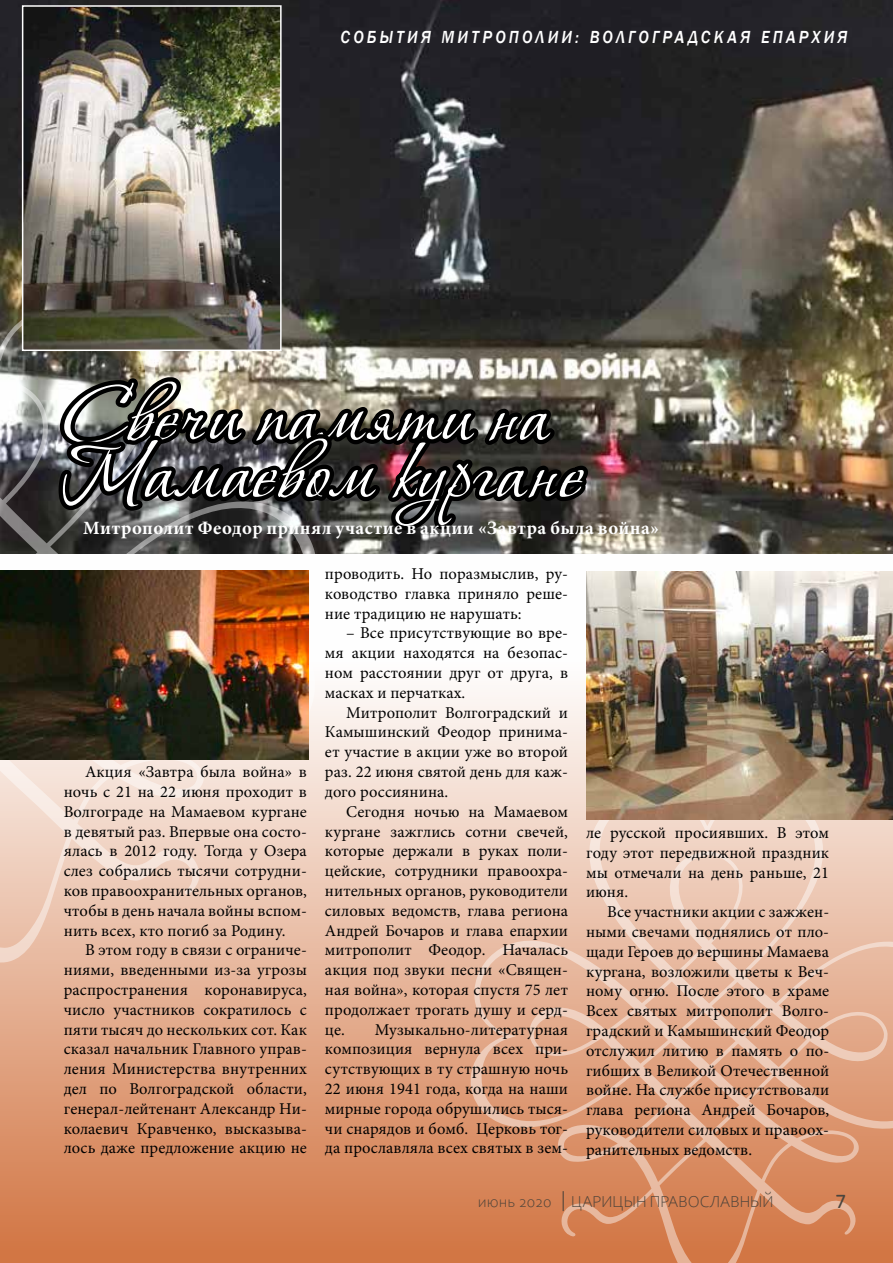
<style>
.page{position:relative;width:893px;height:1263px;background:#fff}
.page>*{position:absolute;margin:0;border:0;box-sizing:border-box;transform-origin:0 0}
.t1{font:88.95px "Vera Crouz";letter-spacing:.025em;color:#fff}
.t2{font:21px "Calibri";color:#49453f}
.t3{font:700 18.75px "Minion Pro";letter-spacing:.025em;color:#fff}
.t4{font:italic 500 18px "Franklin Gothic";letter-spacing:.195em;color:#fff;scale:.9 1}
.t5{font:16.5px/19.8px "Minion Pro";letter-spacing:.005em;color:#000;text-align:justify}
.t6{font:300 16.5px "Corbel";color:#49453f}
</style>
<div class="page">
<div style="left:0;top:527px;width:893px;height:736px;background:linear-gradient(to bottom,#fff,#d27746)"></div>
<svg style="left:469px;top:790px;width:424px;height:473px;background:#e3ac8f"></svg>
<img style="left:0;top:0;width:893px;height:554px">
<svg style="left:0;top:299px;width:318px;height:665px;background:#d5beb2"></svg>
<img style="left:586px;top:571px;width:307px;height:248px">
<img style="left:0;top:570px;width:309px;height:189px">
<img style="left:25px;top:8px;width:254px;height:340px">
<div style="left:22px;top:5px;width:260px;height:346px;border:2px solid #fff"></div>
<img style="left:54px;top:344px;width:541px;height:197px">
<svg style="left:563px;top:1191px;width:1px;height:20px"></svg>
<p class="t4" style="left:340px;top:26px;width:565px">СОБЫТИЯ МИТРОПОЛИИ: ВОЛГОГРАДСКАЯ ЕПАРХИЯ</p>
<h1 class="t1" style="left:64px;top:371px;width:486px">Свечи памяти на</h1>
<h1 class="t1" style="left:64px;top:428px;width:520px">Мамаевом кургане</h1>
<p class="t3" style="left:83px;top:515px;width:577px">Митрополит Феодор принял участие в акции «Завтра была война»</p>
<p class="t5" style="left:325px;top:564px;width:245px">проводить. Но поразмыслив, ру&shy;ководство главка приняло реше&shy;ние традицию не нарушать:</p>
<p class="t5" style="left:325px;top:623px;width:245px;text-indent:21px">– Все присутствующие во вре&shy;мя акции находятся на безопас&shy;ном расстоянии друг от друга, в масках и перчатках.</p>
<p class="t5" style="left:325px;top:703px;width:245px;text-indent:21px">Митрополит Волгоградский и Камышинский Феодор принима&shy;ет участие в акции уже во второй раз. 22 июня святой день для каж&shy;дого россиянина.</p>
<p class="t5" style="left:325px;top:802px;width:245px;text-indent:21px">Сегодня ночью на Мамаевом кургане зажглись сотни свечей, которые держали в руках поли&shy;цейские, сотрудники правоохра&shy;нительных органов, руководители силовых ведомств, глава региона Андрей Бочаров и глава епархии митрополит Феодор. Началась акция под звуки песни «Священ&shy;ная война», которая спустя 75 лет продолжает трогать душу и серд&shy;це. Музыкально-литературная композиция вернула всех при&shy;сутствующих в ту страшную ночь 22 июня 1941 года, когда на наши мирные города обрушились тыся&shy;чи снарядов и бомб. Церковь тог&shy;да прославляла всех святых в зем-</p>
<p class="t5" style="left:64px;top:762px;width:245px;text-indent:21px">Акция «Завтра была война» в ночь с 21 на 22 июня проходит в Волгограде на Мамаевом кургане в девятый раз. Впервые она состо&shy;ялась в 2012 году. Тогда у Озера слез собрались тысячи сотрудни&shy;ков правоохранительных органов, чтобы в день начала войны вспом&shy;нить всех, кто погиб за Родину.</p>
<p class="t5" style="left:64px;top:940px;width:245px;text-indent:21px">В этом году в связи с ограниче&shy;ниями, введенными из-за угрозы распространения коронавируса, число участников сократилось с пяти тысяч до нескольких сот. Как сказал начальник Главного управ&shy;ления Министерства внутренних дел по Волгоградской области, генерал-лейтенант Александр Ни&shy;колаевич Кравченко, высказыва&shy;лось даже предложение акцию не</p>
<p class="t5" style="left:586px;top:823px;width:245px">ле русской просиявших. В этом году этот передвижной праздник мы отмечали на день раньше, 21 июня.</p>
<p class="t5" style="left:586px;top:902px;width:245px;text-indent:21px">Все участники акции с зажжен&shy;ными свечами поднялись от пло&shy;щади Героев до вершины Мамаева кургана, возложили цветы к Веч&shy;ному огню. После этого в храме Всех святых митрополит Волго&shy;градский и Камышинский Феодор отслужил литию в память о по&shy;гибших в Великой Отечественной войне. На службе присутствовали глава региона Андрей Бочаров, руководители силовых и правоох&shy;ранительных ведомств.</p>
<p class="t6" style="left:478px;top:1191px;width:297px">июнь 2020 ЦАРИЦЫН ПРАВОСЛАВНЫЙ</p>
<p class="t2" style="left:835px;top:1188px;width:12px">7</p>
</div>
